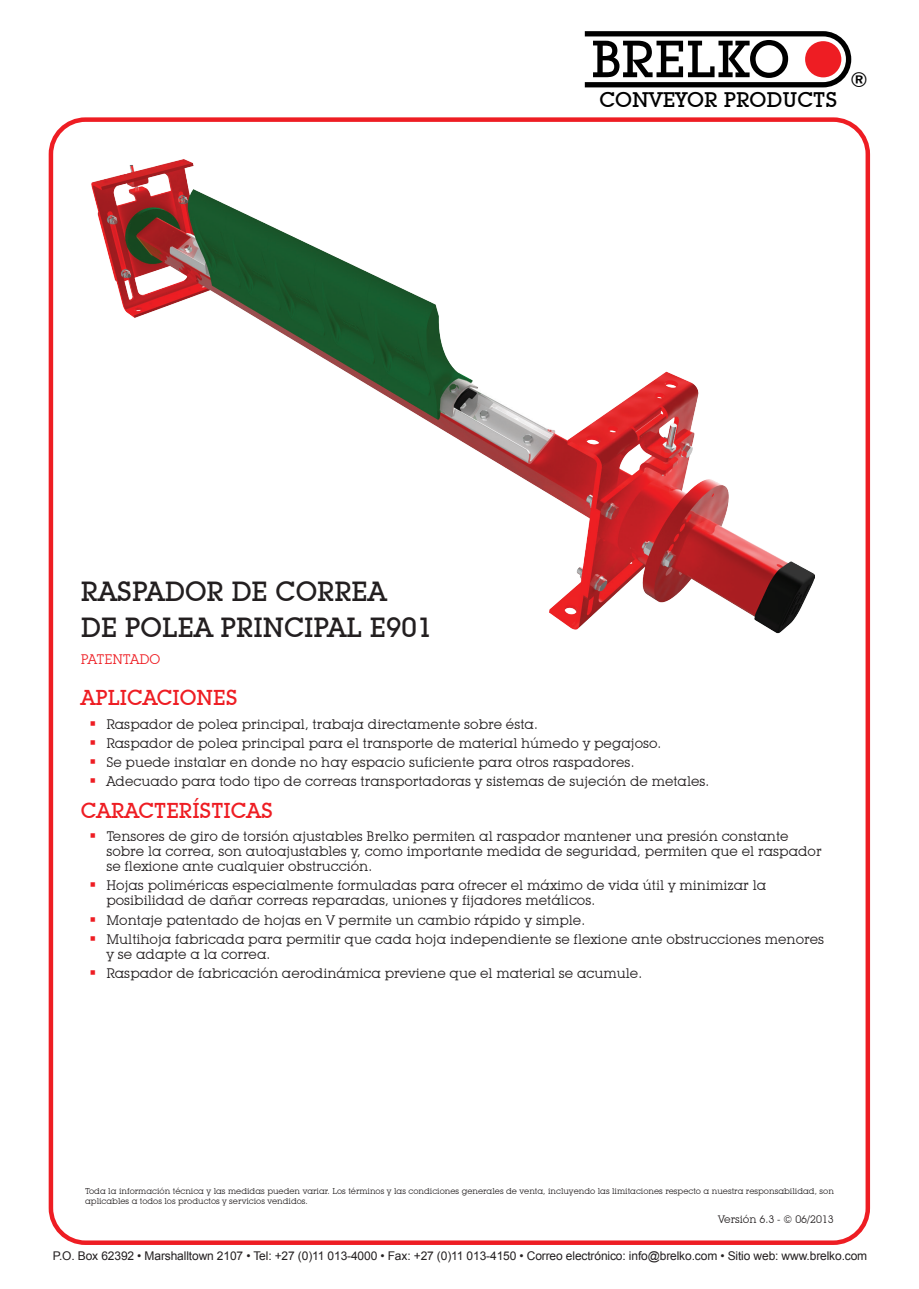
<style>
.page{position:relative;width:919px;height:1289px;background:#fff}
.page>*{position:absolute;margin:0;border:0;box-sizing:border-box;transform-origin:0 0}
.t1{font:500 51.3px "Lubalin Graph IT Cby BT";color:#000}
.t2{font:500 27px/36px "Lubalin Graph IT Cby BT";color:#231f20}
.t3{font:500 21px "Lubalin Graph IT Cby BT";color:#ee1d23}
.t4{font:500 20.55px "Lubalin Graph IT Cby BT";color:#000}
.t5{font:13.5px/19.2px "Lubalin Graph IT Cby BT";color:#231f20}
.t6{font:13.5px "Lubalin Graph IT Cby BT";color:#ee1d23}
.t7{font:12px "Arial";letter-spacing:-.01em;color:#231f20}
.t8{font:10.5px "Lubalin Graph IT Cby BT";color:#231f20}
.t9{font:8.25px/9.9px "Lubalin Graph IT Cby BT";color:#231f20}
</style>
<div class="page">
<svg style="left:584px;top:31px;width:267px;height:56px"></svg>
<div style="left:805px;top:41px;width:36px;height:36px;background:#ee1d23;border-radius:50%"></div>
<div style="left:49px;top:117px;width:821px;height:1127px;border:4px solid #ee1d23;border-radius:34px"></div>
<img style="left:92px;top:159px;width:722px;height:475px">
<h1 class="t1" style="left:591px;top:28px;width:200px">BRELKO</h1>
<h3 class="t4" style="left:599px;top:87px;width:239px">CONVEYOR PRODUCTS</h3>
<h3 class="t4" style="left:850px;top:67px;width:19px">®</h3>
<h2 class="t2" style="left:81px;top:573px;width:353px">RASPADOR DE CORREA<br>DE POLEA PRINCIPAL E901</h2>
<p class="t6" style="left:81px;top:650px;width:81px">PATENTADO</p>
<h3 class="t3" style="left:81px;top:685px;width:158px">APLICACIONES</h3>
<p class="t5" style="left:106px;top:714px;width:604px">Raspador de polea principal, trabaja directamente sobre ésta.<br>Raspador de polea principal para el transporte de material húmedo y pegajoso.<br>Se puede instalar en donde no hay espacio suficiente para otros raspadores.<br>Adecuado para todo tipo de correas transportadoras y sistemas de sujeción de metales.</p>
<h3 class="t3" style="left:81px;top:797px;width:193px">CARACTERÍSTICAS</h3>
<p class="t5" style="left:106px;top:828px;width:716px;line-height:15px">Tensores de giro de torsión ajustables Brelko permiten al raspador mantener una presión constante sobre la correa, son autoajustables y, como importante medida de seguridad, permiten que el raspador se flexione ante cualquier obstrucción.</p>
<p class="t5" style="left:106px;top:878px;width:661px;line-height:15px">Hojas poliméricas especialmente formuladas para ofrecer el máximo de vida útil y minimizar la posibilidad de dañar correas reparadas, uniones y fijadores metálicos.</p>
<p class="t5" style="left:106px;top:910px;width:719px">Montaje patentado de hojas en V permite un cambio rápido y simple.<br>Multihoja fabricada para permitir que cada hoja independiente se flexione ante obstrucciones menores</p>
<p class="t5" style="left:106px;top:944px;width:537px">y se adapte a la correa.<br>Raspador de fabricación aerodinámica previene que el material se acumule.</p>
<p class="t9" style="left:85px;top:1185px;width:750px">Toda la información técnica y las medidas pueden variar. Los términos y las condiciones generales de venta, incluyendo las limitaciones respecto a nuestra responsabilidad, son aplicables a todos los productos y servicios vendidos.</p>
<p class="t8" style="left:718px;top:1212px;width:117px">Versión 6.3 - © 06/2013</p>
<p class="t7" style="left:53px;top:1248px;width:816px">P.O. Box 62392 • Marshalltown 2107 • Tel: +27 (0)11 013-4000 • Fax: +27 (0)11 013-4150 • Correo electrónico: info@brelko.com • Sitio web: www.brelko.com</p>
</div>
